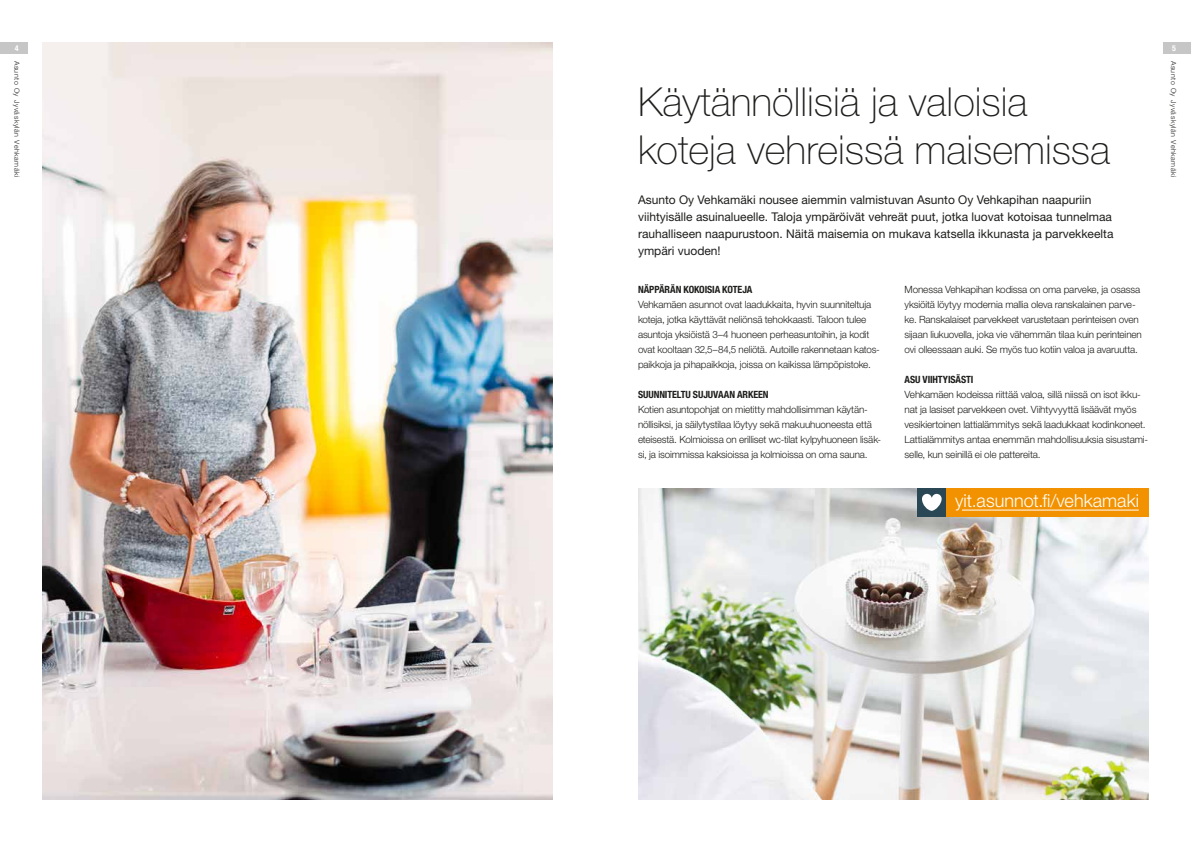
<style>
.page{position:relative;width:1191px;height:842px;background:#fff}
.page>*{position:absolute;margin:0;border:0;box-sizing:border-box;transform-origin:0 0}
.t1{font:100 40px/48px "Helvetica Neue LT Std";color:#1d1d1b}
.t2{font:300 18px "Helvetica Neue LT Std";color:#fff}
.t3{font:12px/17px "Helvetica Neue LT Std";color:#1d1d1b}
.t4{font:300 10px/15px "Helvetica Neue LT Std";letter-spacing:-.015em;color:#1d1d1b}
.t5{font:700 condensed 10px "Helvetica Neue LT Std";letter-spacing:-.01em;color:#1d1d1b}
.t6{font:700 condensed 8px "Helvetica Neue LT Std";color:#fff}
.t7{font:300 7px "Helvetica Neue LT Std";letter-spacing:.08em;color:#1d1d1b}
</style>
<div class="page">
<div style="left:0;top:43px;width:28px;height:11px;background:#c6c6c6"></div>
<div style="left:1162px;top:43px;width:29px;height:11px;background:#c6c6c6"></div>
<img style="left:638px;top:488px;width:510px;height:311px">
<img style="left:43px;top:43px;width:510px;height:756px">
<div style="left:946px;top:488px;width:202px;height:28px;background:#f39200"></div>
<div style="left:917px;top:488px;width:29px;height:28px;background:#294754"></div>
<svg style="left:922px;top:494px;width:19px;height:17px"></svg>
<hr style="left:962px;top:510px;width:176px;height:1px;background:#fff">
<p class="t6" style="left:15px;top:44px;width:5px">4</p>
<p class="t6" style="left:1172px;top:44px;width:5px">5</p>
<h1 class="t1" style="left:638px;top:78px;width:474px">Käytännöllisiä ja valoisia koteja vehreissä maisemissa</h1>
<p class="t3" style="left:638px;top:191px;width:477px">Asunto Oy Vehkamäki nousee aiemmin valmistuvan Asunto Oy Vehkapihan naapuriin viihtyisälle asuinalueelle. Taloja ympäröivät vehreät puut, jotka luovat kotoisaa tunnelmaa rauhalliseen naapurustoon. Näitä maisemia on mukava katsella ikkunasta ja parvekkeelta ympäri vuoden!</p>
<p class="t5" style="left:638px;top:283px;width:116px">NÄPPÄRÄN KOKOISIA KOTEJA</p>
<p class="t4" style="left:638px;top:297px;width:243px">Vehkamäen asunnot ovat laadukkaita, hyvin suunniteltuja koteja, jotka käyttävät neliönsä tehokkaasti. Taloon tulee asuntoja yksiöistä 3–4 huoneen perheasuntoihin, ja kodit ovat kooltaan 32,5–84,5 neliötä. Autoille rakennetaan katos&shy;paikkoja ja pihapaikkoja, joissa on kaikissa lämpöpistoke.</p>
<p class="t5" style="left:638px;top:388px;width:132px">SUUNNITELTU SUJUVAAN ARKEEN</p>
<p class="t4" style="left:638px;top:402px;width:245px">Kotien asuntopohjat on mietitty mahdollisimman käytän&shy;nöllisiksi, ja säilytystilaa löytyy sekä makuuhuoneesta että eteisestä. Kolmioissa on erilliset wc-tilat kylpyhuoneen lisäk&shy;si, ja isoimmissa kaksioissa ja kolmioissa on oma sauna.</p>
<p class="t7" style="left:21px;top:61px;width:118px;rotate:90deg">Asunto Oy Jyväskylän Vehkamäki</p>
<p class="t7" style="left:1177px;top:61px;width:118px;rotate:90deg">Asunto Oy Jyväskylän Vehkamäki</p>
<p class="t4" style="left:904px;top:282px;width:239px">Monessa Vehkapihan kodissa on oma parveke, ja osassa yksiöitä löytyy modernia mallia oleva ranskalainen parve&shy;ke. Ranskalaiset parvekkeet varustetaan perinteisen oven sijaan liukuovella, joka vie vähemmän tilaa kuin perinteinen ovi olleessaan auki. Se myös tuo kotiin valoa ja avaruutta.</p>
<p class="t5" style="left:904px;top:373px;width:70px">ASU VIIHTYISÄSTI</p>
<p class="t4" style="left:904px;top:387px;width:245px">Vehkamäen kodeissa riittää valoa, sillä niissä on isot ikku&shy;nat ja lasiset parvekkeen ovet. Viihtyvyyttä lisäävät myös vesikiertoinen lattialämmitys sekä laadukkaat kodinkoneet.<br>Lattialämmitys antaa enemmän mahdollisuuksia sisustami&shy;selle, kun seinillä ei ole pattereita.</p>
<h2 class="t2" style="left:955px;top:490px;width:186px">yit.asunnot.fi/vehkamaki</h2>
</div>
